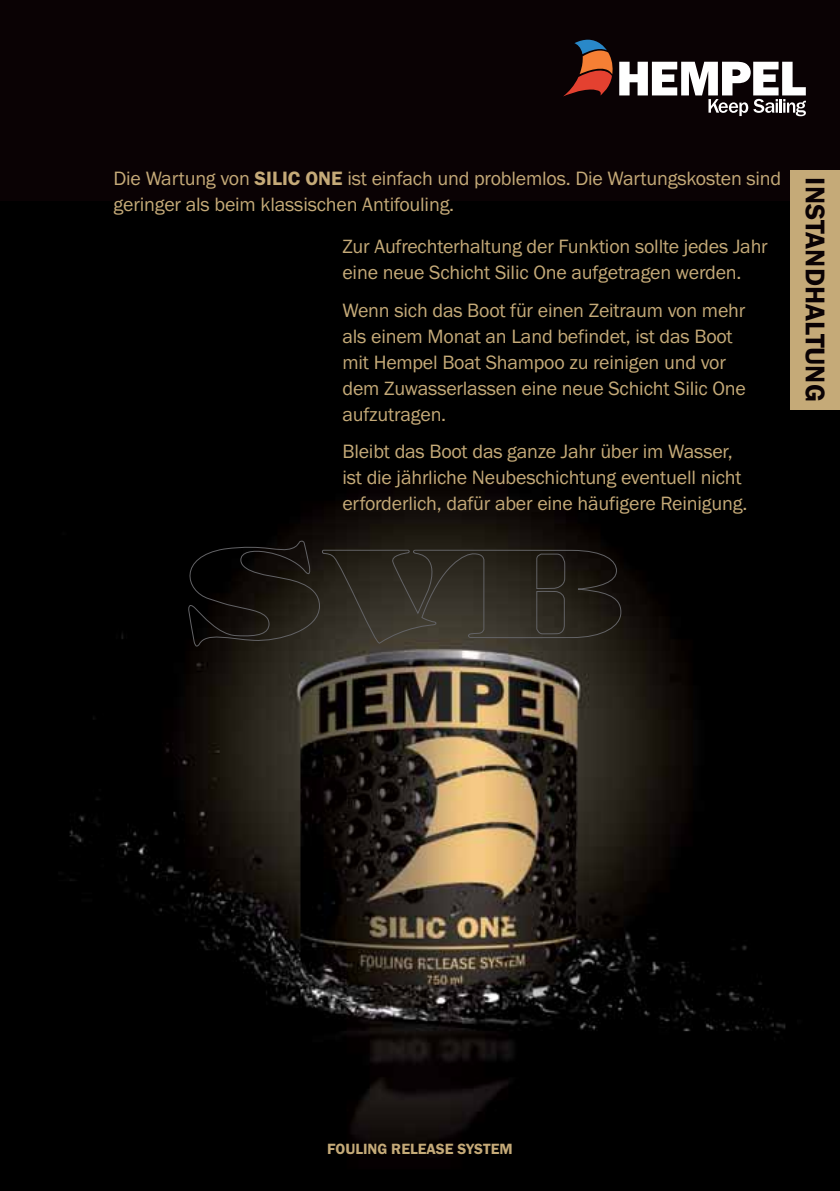
<style>
.page{position:relative;width:840px;height:1191px;background:#fff}
.page>*{position:absolute;margin:0;border:0;box-sizing:border-box;transform-origin:0 0}
.t1{font:600 28px "Franklin Got Itc TCE";color:#0a0204}
.t2{font:20px/26px "Franklin Got Itc TCE";letter-spacing:-.01em;color:#c5aa78}
.t3{font:600 15.4px "Franklin Got Itc TCE";color:#c5aa78}
.s1{font-weight:600}
</style>
<div class="page">
<div style="left:0;top:0;width:839px;height:1191px;background:#000"></div>
<img style="left:69px;top:507px;width:717px;height:630px">
<svg style="left:619px;top:62px;width:186px;height:54px"></svg>
<svg style="left:563px;top:40px;width:50px;height:56px"></svg>
<div style="left:790px;top:170px;width:49px;height:240px;background:#c5aa78"></div>
<svg style="left:178px;top:540px;width:443px;height:109px"></svg>
<p class="t2" style="left:113px;top:166px;width:669px">Die Wartung von <span class="s1">SILIC ONE</span> ist einfach und problemlos. Die Wartungskosten sind geringer als beim klassischen Antifouling.</p>
<p class="t2" style="left:342px;top:234px;width:426px">Zur Aufrechterhaltung der Funktion sollte jedes Jahr eine neue Schicht Silic One aufgetragen werden.</p>
<p class="t2" style="left:342px;top:297px;width:405px">Wenn sich das Boot für einen Zeitraum von mehr als einem Monat an Land befindet, ist das Boot mit Hempel Boat Shampoo zu reinigen und vor dem Zuwasserlassen eine neue Schicht Silic One aufzutragen.</p>
<p class="t2" style="left:342px;top:438px;width:406px">Bleibt das Boot das ganze Jahr über im Wasser, ist die jährliche Neubeschichtung eventuell nicht erforderlich, dafür aber eine häufigere Reinigung.</p>
<h1 class="t1" style="left:830px;top:177px;width:225px;rotate:90deg">INSTANDHALTUNG</h1>
<p class="t3" style="left:327px;top:1140px;width:187px">FOULING RELEASE SYSTEM</p>
</div>
